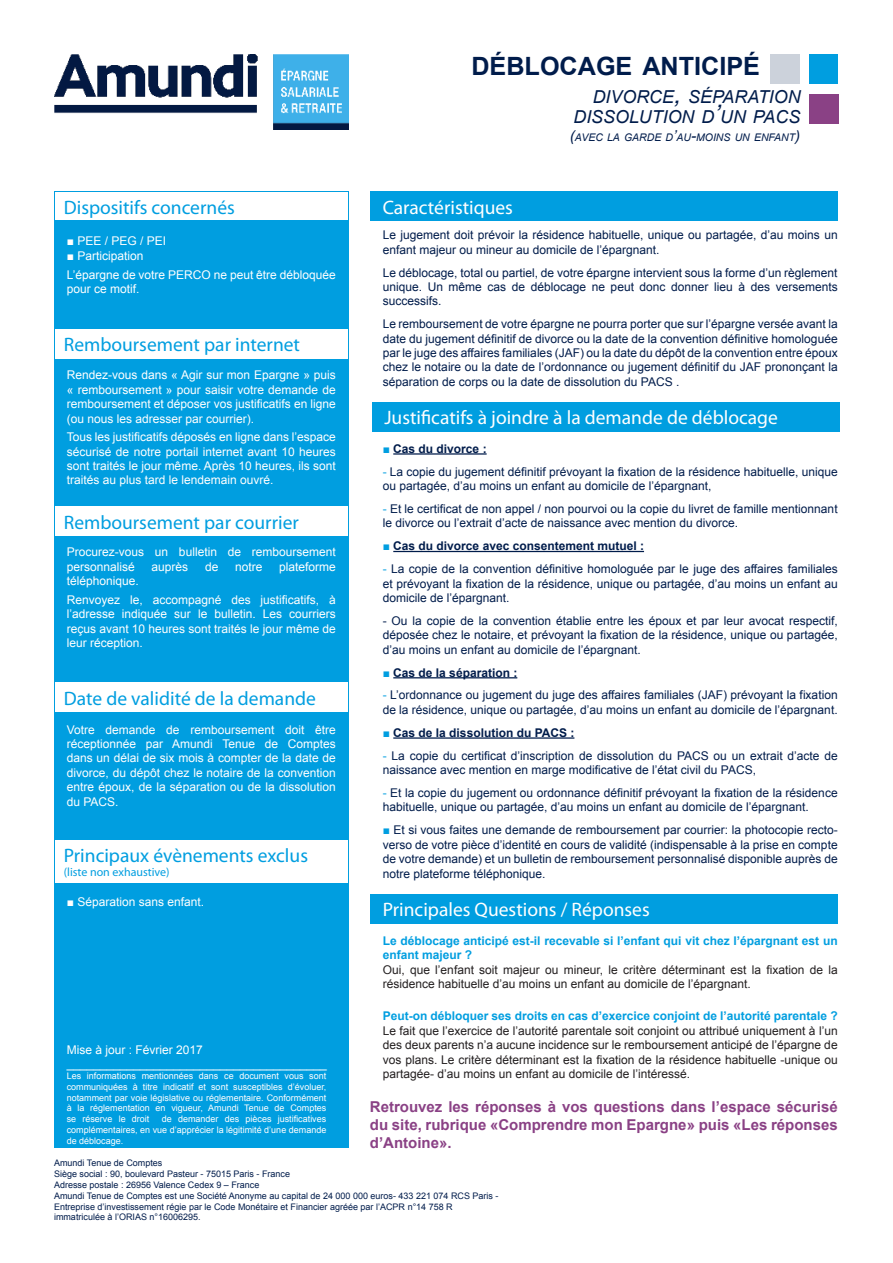
<style>
.page{position:relative;width:893px;height:1263px;background:#fff}
.page>*{position:absolute;margin:0;border:0;box-sizing:border-box;transform-origin:0 0}
.t1{font:700 25.2px "Arial";color:#001c4b}
.t2{font:19.5px "Myriad Pro";color:#009ee0}
.t3{font:19.5px "Myriad Pro";color:#fff}
.t4{font:italic 17.85px "Arial";color:#001c4b}
.t5{font:700 15px/18px "Arial";color:#8a4185;text-align:justify}
.t6{font:12px/14.4px "Arial";color:#001c4b}
.t7{font:12px/14.4px "Arial";color:#fff;text-align:justify}
.t8{font:12px/14.4px "Arial";color:#231f20}
.t9{font:700 12px/14.4px "Arial";color:#009ee0}
.t10{font:700 12px "Arial";color:#001c4b}
.t11{font:12px "Myriad Pro";color:#009ee0}
.t12{font:italic 10.5px "Arial";color:#001c4b}
.t13{font:9px/10.8px "Arial";color:#fff;text-align:justify}
.t14{font:9px/10.8px "Arial";color:#001c4b}
.s1{font-size:25.5px}
.s2{font-size:15px}
.s3{font-weight:400;color:#009ee0}
.s4{color:#009ee0}
</style>
<div class="page">
<div style="left:810px;top:54px;width:28px;height:30px;background:#009ee0"></div>
<div style="left:810px;top:94px;width:29px;height:30px;background:#8a4185"></div>
<div style="left:770px;top:54px;width:29px;height:30px;background:#ccd2db"></div>
<img style="left:54px;top:54px;width:295px;height:76px">
<div style="left:54px;top:191px;width:295px;height:957px;background:#009ee0"></div>
<div style="left:370px;top:191px;width:468px;height:30px;background:#009ee0"></div>
<div style="left:372px;top:402px;width:467px;height:30px;background:#009ee0"></div>
<hr style="left:393px;top:453px;width:94px;height:2px;background:#001c4b">
<hr style="left:393px;top:551px;width:251px;height:1px;background:#001c4b">
<hr style="left:393px;top:677px;width:124px;height:1px;background:#001c4b">
<hr style="left:393px;top:737px;width:181px;height:2px;background:#001c4b">
<div style="left:370px;top:894px;width:468px;height:30px;background:#009ee0"></div>
<div style="left:55px;top:329px;width:293px;height:30px;background:#fff"></div>
<div style="left:55px;top:506px;width:293px;height:30px;background:#fff"></div>
<div style="left:55px;top:840px;width:293px;height:43px;background:#fff"></div>
<div style="left:55px;top:193px;width:293px;height:27px;background:#fff"></div>
<div style="left:55px;top:682px;width:293px;height:30px;background:#fff"></div>
<p class="t2" style="left:64px;top:195px;width:173px">Dispositifs concernés</p>
<p class="t7" style="left:67px;top:234px;width:101px">■ PEE / PEG / PEI</p>
<p class="t7" style="left:67px;top:249px;width:78px">■ Participation</p>
<p class="t7" style="left:67px;top:267px;width:271px">L’épargne de votre PERCO ne peut être débloquée pour ce motif.</p>
<p class="t2" style="left:64px;top:332px;width:238px">Remboursement par internet</p>
<p class="t7" style="left:67px;top:368px;width:271px">Rendez-vous dans « Agir sur mon Epargne » puis « remboursement » pour saisir votre demande de remboursement et déposer vos justificatifs en ligne (ou nous les adresser par courrier).</p>
<p class="t7" style="left:67px;top:430px;width:271px">Tous les justificatifs déposés en ligne dans l’espace sécurisé de notre portail internet avant 10 heures sont traités le jour même. Après 10 heures, ils sont traités au plus tard le lendemain ouvré.</p>
<p class="t2" style="left:64px;top:510px;width:237px">Remboursement par courrier</p>
<p class="t7" style="left:67px;top:545px;width:271px">Procurez-vous un bulletin de remboursement personnalisé</p>
<p class="t7" style="left:152px;top:559px;width:38px">auprès</p>
<p class="t7" style="left:205px;top:559px;width:15px">de</p>
<p class="t7" style="left:235px;top:559px;width:29px">notre</p>
<p class="t7" style="left:279px;top:559px;width:58px">plateforme</p>
<p class="t7" style="left:67px;top:574px;width:74px">téléphonique.</p>
<p class="t7" style="left:67px;top:593px;width:271px">Renvoyez le, accompagné des justificatifs, à l’adresse indiquée sur le bulletin. Les courriers reçus avant 10 heures sont traités le jour même de leur réception.</p>
<p class="t2" style="left:64px;top:686px;width:254px">Date de validité de la demande</p>
<p class="t7" style="left:67px;top:722px;width:271px">Votre demande de remboursement doit être réceptionnée par Amundi Tenue de Comptes dans un délai de six mois à compter de la date de divorce, du dépôt chez le notaire de la convention entre époux, de la séparation ou de la dissolution du PACS.</p>
<p class="t2" style="left:64px;top:843px;width:246px">Principaux évènements exclus</p>
<p class="t11" style="left:64px;top:864px;width:107px">(liste non exhaustive)</p>
<p class="t7" style="left:67px;top:895px;width:139px">■ Séparation sans enfant.</p>
<p class="t7" style="left:67px;top:1042px;width:138px">Mise à jour : Février 2017</p>
<p class="t7" style="left:67px;top:1057px;width:262px">_______________________________________</p>
<p class="t13" style="left:67px;top:1070px;width:261px">Les informations mentionnées dans ce document vous sont communiquées à titre indicatif et sont susceptibles d’évoluer, notamment par voie législative ou réglementaire. Conformément à la réglementation en vigueur, Amundi Tenue de Comptes se réserve le droit</p>
<p class="t13" style="left:67px;top:1114px;width:261px;text-indent:95px">de demander des pièces justificatives complémentaires, en vue d’apprécier la légitimité d’une demande de déblocage.</p>
<p class="t1" style="left:471px;top:49px;width:290px">DÉBLOCAGE ANTICIPÉ</p>
<p class="t4" style="left:593px;top:85px;width:209px">DIVORCE<span class="s1">,</span> SÉPARATION</p>
<p class="t4" style="left:573px;top:105px;width:228px">DISSOLUTION D<span class="s1">’</span>UN PACS</p>
<p class="t12" style="left:570px;top:131px;width:232px"><span class="s2">(</span>AVEC LA GARDE D<span class="s2">’</span>AU<span class="s2">-</span>MOINS UN ENFANT<span class="s2">)</span></p>
<p class="t3" style="left:383px;top:195px;width:132px">Caractéristiques</p>
<p class="t6" style="left:383px;top:228px;width:456px">Le jugement doit prévoir la résidence habituelle, unique ou partagée, d’au moins un enfant majeur ou mineur au domicile de l’épargnant.</p>
<p class="t6" style="left:383px;top:265px;width:456px;text-align:justify">Le déblocage, total ou partiel, de votre épargne intervient sous la forme d’un règlement unique. Un même cas de déblocage ne peut donc donner lieu à des versements successifs.</p>
<p class="t6" style="left:383px;top:317px;width:456px;text-align:justify">Le remboursement de votre épargne ne pourra porter que sur l’épargne versée avant la date du jugement définitif de divorce ou la date de la convention définitive homologuée par le juge des affaires familiales (JAF) ou la date du dépôt de la convention entre époux chez le notaire ou la date de l’ordonnance ou jugement définitif du JAF prononçant la séparation de corps ou la date de dissolution du PACS .</p>
<p class="t3" style="left:384px;top:406px;width:395px">Justificatifs à joindre à la demande de déblocage</p>
<p class="t10" style="left:383px;top:440px;width:105px"><span class="s3">■</span> Cas du divorce :</p>
<p class="t6" style="left:383px;top:464px;width:456px"><span class="s4">-</span> La copie du jugement définitif prévoyant la fixation de la résidence habituelle, unique ou partagée, d’au moins un enfant au domicile de l’épargnant,</p>
<p class="t6" style="left:383px;top:502px;width:456px"><span class="s4">-</span> Et le certificat de non appel / non pourvoi ou la copie du livret de famille mentionnant le divorce ou l’extrait d’acte de naissance avec mention du divorce.</p>
<p class="t10" style="left:383px;top:538px;width:263px"><span class="s3">■</span> Cas du divorce avec consentement mutuel :</p>
<p class="t6" style="left:383px;top:562px;width:456px;text-align:justify"><span class="s4">-</span> La copie de la convention définitive homologuée par le juge des affaires familiales et prévoyant la fixation de la résidence, unique ou partagée, d’au moins un enfant au domicile de l’épargnant.</p>
<p class="t6" style="left:383px;top:613px;width:456px;text-align:justify">- Ou la copie de la convention établie entre les époux et par leur avocat respectif, déposée chez le notaire, et prévoyant la fixation de la résidence, unique ou partagée, d’au moins un enfant au domicile de l’épargnant.</p>
<p class="t10" style="left:383px;top:664px;width:136px"><span class="s3">■</span> Cas de la séparation :</p>
<p class="t6" style="left:383px;top:688px;width:456px"><span class="s4">-</span> L’ordonnance ou jugement du juge des affaires familiales (JAF) prévoyant la fixation de la résidence, unique ou partagée, d’au moins un enfant au domicile de l’épargnant.</p>
<p class="t10" style="left:383px;top:724px;width:193px"><span class="s3">■</span> Cas de la dissolution du PACS :</p>
<p class="t6" style="left:383px;top:748px;width:456px"><span class="s4">-</span> La copie du certificat d’inscription de dissolution du PACS ou un extrait d’acte de naissance avec mention en marge modificative de l’état civil du PACS,</p>
<p class="t6" style="left:383px;top:786px;width:456px"><span class="s4">-</span> Et la copie du jugement ou ordonnance définitif prévoyant la fixation de la résidence habituelle, unique ou partagée, d’au moins un enfant au domicile de l’épargnant.</p>
<p class="t6" style="left:383px;top:823px;width:456px;text-align:justify"><span class="s4">■</span> Et si vous faites une demande de remboursement par courrier: la photocopie recto&shy;verso de votre pièce d’identité en cours de validité (indispensable à la prise en compte de votre demande) et un bulletin de remboursement personnalisé disponible auprès de notre plateforme téléphonique.</p>
<p class="t3" style="left:383px;top:898px;width:269px">Principales Questions / Réponses</p>
<p class="t9" style="left:383px;top:934px;width:456px">Le déblocage anticipé est-il recevable si l’enfant qui vit chez l’épargnant est un enfant majeur ?</p>
<p class="t8" style="left:383px;top:962px;width:456px">Oui, que l’enfant soit majeur ou mineur, le critère déterminant est la fixation de la résidence habituelle d’au moins un enfant au domicile de l’épargnant.</p>
<p class="t9" style="left:383px;top:1009px;width:456px">Peut-on débloquer ses droits en cas d’exercice conjoint de l’autorité parentale ?</p>
<p class="t8" style="left:383px;top:1023px;width:456px;text-align:justify">Le fait que l’exercice de l’autorité parentale soit conjoint ou attribué uniquement à l’un des deux parents n’a aucune incidence sur le remboursement anticipé de l’épargne de vos plans. Le critère déterminant est la fixation de la résidence habituelle -unique ou partagée- d’au moins un enfant au domicile de l’intéressé.</p>
<p class="t5" style="left:370px;top:1098px;width:469px">Retrouvez les réponses à vos questions dans l’espace sécurisé du site, rubrique «Comprendre mon Epargne» puis «Les réponses d’Antoine».</p>
<p class="t14" style="left:54px;top:1158px;width:110px">Amundi Tenue de Comptes</p>
<p class="t14" style="left:54px;top:1168px;width:238px">Siège social : 90, boulevard Pasteur - 75015 Paris - France</p>
<p class="t14" style="left:54px;top:1179px;width:207px">Adresse postale : 26956 Valence Cedex 9 – France</p>
<p class="t14" style="left:54px;top:1190px;width:446px">Amundi Tenue de Comptes est une Société Anonyme au capital de 24 000 000 euros- 433 221 074 RCS Paris -<br>Entreprise d’investissement régie par le Code Monétaire et Financier agréée par l’ACPR n°14 758 R</p>
<p class="t14" style="left:54px;top:1212px;width:148px">immatriculée à l’ORIAS n°16006295.</p>
</div>
